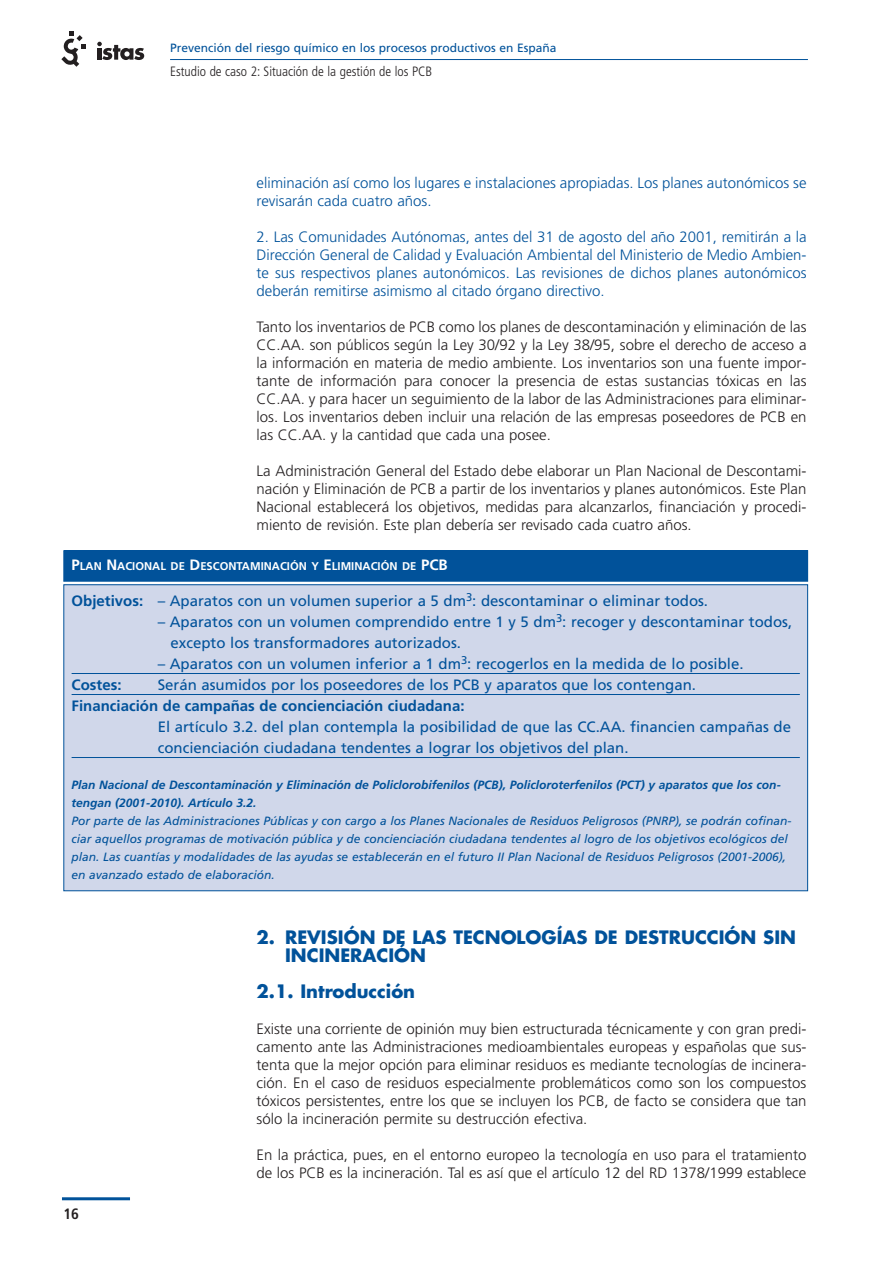
<style>
.page{position:relative;width:893px;height:1263px;background:#fff}
.page>*{position:absolute;margin:0;border:0;box-sizing:border-box;transform-origin:0 0}
.t1{font:700 18px/18px "Futura";color:#01529a}
.t2{font:300 15px/18px "Frutiger";color:#231f20;text-align:justify}
.t3{font:15px/21px "Frutiger";color:#01529a}
.t4{font:300 15px/18px "Frutiger";color:#01529a}
.t5{font:700 15px "Frutiger";color:#01529a}
.t6{font:700 condensed 15px "Frutiger";color:#231f20}
.t7{font:300 condensed 13.5px "Frutiger";color:#231f20}
.t8{font:italic 12px/18px "Frutiger";color:#01529a}
.t9{font:italic 700 12px/18px "Frutiger";color:#01529a}
.t10{font:12px "Frutiger";color:#01529a}
.t11{font:700 11.25px "Frutiger";color:#fff}
.s1{font-size:15px}
.s2{font-weight:700}
</style>
<div class="page">
<hr style="left:62px;top:1197px;width:68px;height:3px;background:#01529a">
<hr style="left:170px;top:59px;width:638px;height:1px;background:#01529a">
<svg style="left:62px;top:32px;width:24px;height:35px"></svg>
<svg style="left:97px;top:42px;width:47px;height:18px"></svg>
<div style="left:64px;top:585px;width:744px;height:306px;background:#d0d7ea"></div>
<hr style="left:72px;top:673px;width:728px;height:1px;background:#01529a">
<hr style="left:72px;top:694px;width:728px;height:1px;background:#01529a">
<hr style="left:72px;top:757px;width:728px;height:1px;background:#01529a">
<div style="left:64px;top:551px;width:744px;height:30px;background:#01529a"></div>
<div style="left:63px;top:550px;width:745px;height:31px;border:1px solid #01529a"></div>
<p class="t10" style="left:170px;top:43px;width:388px">Prevención del riesgo químico en los procesos productivos en España</p>
<p class="t7" style="left:170px;top:66px;width:264px">Estudio de caso 2: Situación de la gestión de los PCB</p>
<p class="t4" style="left:257px;top:175px;width:551px">eliminación así como los lugares e instalaciones apropiadas. Los planes autonómicos se revisarán cada cuatro años.</p>
<p class="t4" style="left:257px;top:229px;width:551px;text-align:justify">2. Las Comunidades Autónomas, antes del 31 de agosto del año 2001, remitirán a la Dirección General de Calidad y Evaluación Ambiental del Ministerio de Medio Ambien&shy;te sus respectivos planes autonómicos. Las revisiones de dichos planes autonómicos deberán remitirse asimismo al citado órgano directivo.</p>
<p class="t2" style="left:257px;top:319px;width:551px">Tanto los inventarios de PCB como los planes de descontaminación y eliminación de las CC.AA. son públicos según la Ley 30/92 y la Ley 38/95, sobre el derecho de acceso a la información en materia de medio ambiente. Los inventarios son una fuente impor&shy;tante de información para conocer la presencia de estas sustancias tóxicas en las CC.AA. y para hacer un seguimiento de la labor de las Administraciones para eliminar&shy;los. Los inventarios deben incluir una relación de las empresas poseedores de PCB en las CC.AA. y la cantidad que cada una posee.</p>
<p class="t2" style="left:257px;top:463px;width:551px">La Administración General del Estado debe elaborar un Plan Nacional de Descontami&shy;nación y Eliminación de PCB a partir de los inventarios y planes autonómicos. Este Plan Nacional establecerá los objetivos, medidas para alcanzarlos, financiación y procedi&shy;miento de revisión. Este plan debería ser revisado cada cuatro años.</p>
<p class="t11" style="left:72px;top:562px;width:378px"><span class="s1">P</span>LAN <span class="s1">N</span>ACIONAL DE <span class="s1">D</span>ESCONTAMINACIÓN Y <span class="s1">E</span>LIMINACIÓN DE <span class="s1">PCB</span></p>
<p class="t3" style="left:72px;top:591px;width:638px"><span class="s2">Objetivos:</span> – Aparatos con un volumen superior a 5 dm<sup>3</sup>: descontaminar o eliminar todos.</p>
<p class="t3" style="left:171px;top:612px;width:623px;text-indent:-13px">– Aparatos con un volumen comprendido entre 1 y 5 dm<sup>3</sup>: recoger y descontaminar todos, excepto los transformadores autorizados.</p>
<p class="t3" style="left:158px;top:654px;width:587px">– Aparatos con un volumen inferior a 1 dm<sup>3</sup>: recogerlos en la medida de lo posible.</p>
<p class="t5" style="left:72px;top:679px;width:51px">Costes:</p>
<p class="t3" style="left:158px;top:675px;width:540px">Serán asumidos por los poseedores de los PCB y aparatos que los contengan.</p>
<p class="t5" style="left:72px;top:700px;width:394px">Financiación de campañas de concienciación ciudadana:</p>
<p class="t3" style="left:158px;top:717px;width:635px">El artículo 3.2. del plan contempla la posibilidad de que las CC.AA. financien campañas de concienciación ciudadana tendentes a lograr los objetivos del plan.</p>
<p class="t9" style="left:72px;top:777px;width:711px">Plan Nacional de Descontaminación y Eliminación de Policlorobifenilos (PCB), Policloroterfenilos (PCT) y aparatos que los con&shy;tengan (2001-2010). Artículo 3.2.</p>
<p class="t8" style="left:72px;top:813px;width:721px">Por parte de las Administraciones Públicas y con cargo a los Planes Nacionales de Residuos Peligrosos (PNRP), se podrán cofinan&shy;ciar aquellos programas de motivación pública y de concienciación ciudadana tendentes al logro de los objetivos ecológicos del plan. Las cuantías y modalidades de las ayudas se establecerán en el futuro II Plan Nacional de Residuos Peligrosos (2001-2006), en avanzado estado de elaboración.</p>
<p class="t6" style="left:63px;top:1208px;width:17px">16</p>
<p class="t1" style="left:285px;top:930px;width:512px;text-indent:-28px">2. REVISIÓN DE LAS TECNOLOGÍAS DE DESTRUCCIÓN SIN<br>INCINERACIÓN</p>
<p class="t1" style="left:257px;top:984px;width:160px">2.1. Introducción</p>
<p class="t2" style="left:257px;top:1021px;width:551px">Existe una corriente de opinión muy bien estructurada técnicamente y con gran predi&shy;camento ante las Administraciones medioambientales europeas y españolas que sus&shy;tenta que la mejor opción para eliminar residuos es mediante tecnologías de incinera&shy;ción. En el caso de residuos especialmente problemáticos como son los compuestos tóxicos persistentes, entre los que se incluyen los PCB, de facto se considera que tan sólo la incineración permite su destrucción efectiva.</p>
<p class="t2" style="left:257px;top:1147px;width:551px">En la práctica, pues, en el entorno europeo la tecnología en uso para el tratamiento de los PCB es la incineración. Tal es así que el artículo 12 del RD 1378/1999 establece</p>
</div>
